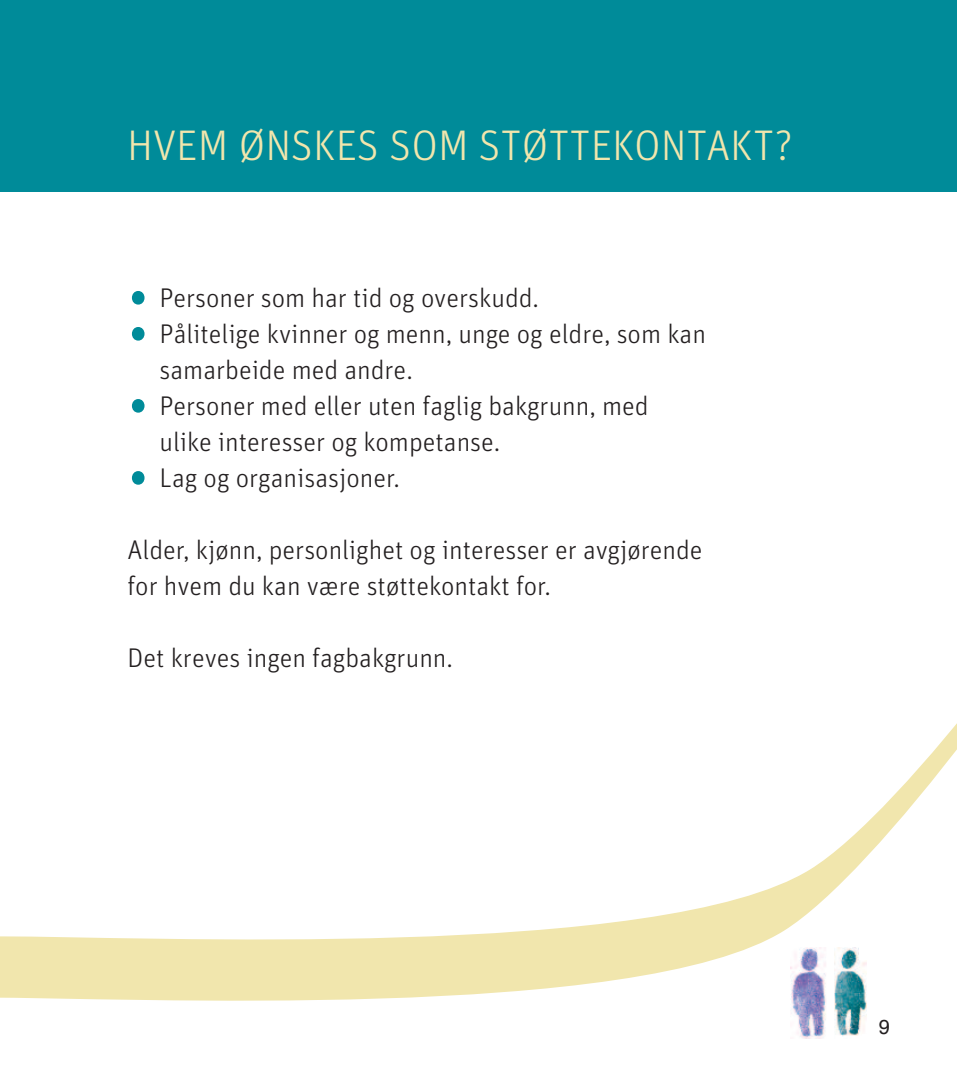
<style>
.page{position:relative;width:957px;height:1085px;background:#fff}
.page>*{position:absolute;margin:0;border:0;box-sizing:border-box;transform-origin:0 0}
.t1{font:300 42.75px "Unit";color:#f1e6ad}
.t2{font:300 27px/36px "Unit";color:#231f20}
.t3{font:20.25px "Helvetica";color:#231f20}
.s1{font-size:72px;color:#008b99}
</style>
<div class="page">
<svg style="left:0;top:731px;width:957px;height:308px"></svg>
<div style="left:0;top:0;width:957px;height:191px;background:#008b99"></div>
<img style="left:834px;top:947px;width:32px;height:91px">
<img style="left:791px;top:947px;width:35px;height:91px">
<div style="left:859px;top:944px;width:10px;height:15px;background:#fff"></div>
<div style="left:863px;top:1034px;width:8px;height:9px;background:#fff"></div>
<h1 class="t1" style="left:127px;top:130px;width:667px">HVEM ØNSKES SOM STØTTEKONTAKT?</h1>
<p class="t2" style="left:128px;top:282px;width:413px"><span class="s1">•</span> Personer som har tid og overskudd.</p>
<p class="t2" style="left:159px;top:318px;width:548px;text-indent:-32px"><span class="s1">•</span> Pålitelige kvinner og menn, unge og eldre, som kan samarbeide med andre.</p>
<p class="t2" style="left:159px;top:390px;width:491px;text-indent:-32px"><span class="s1">•</span> Personer med eller uten faglig bakgrunn, med ulike interesser og kompetanse.</p>
<p class="t2" style="left:128px;top:462px;width:274px"><span class="s1">•</span> Lag og organisasjoner.</p>
<p class="t2" style="left:128px;top:534px;width:576px">Alder, kjønn, personlighet og interesser er avgjørende for hvem du kan være støttekontakt for.</p>
<p class="t2" style="left:128px;top:642px;width:327px">Det kreves ingen fagbakgrunn.</p>
<p class="t3" style="left:879px;top:1018px;width:13px">9</p>
</div>
